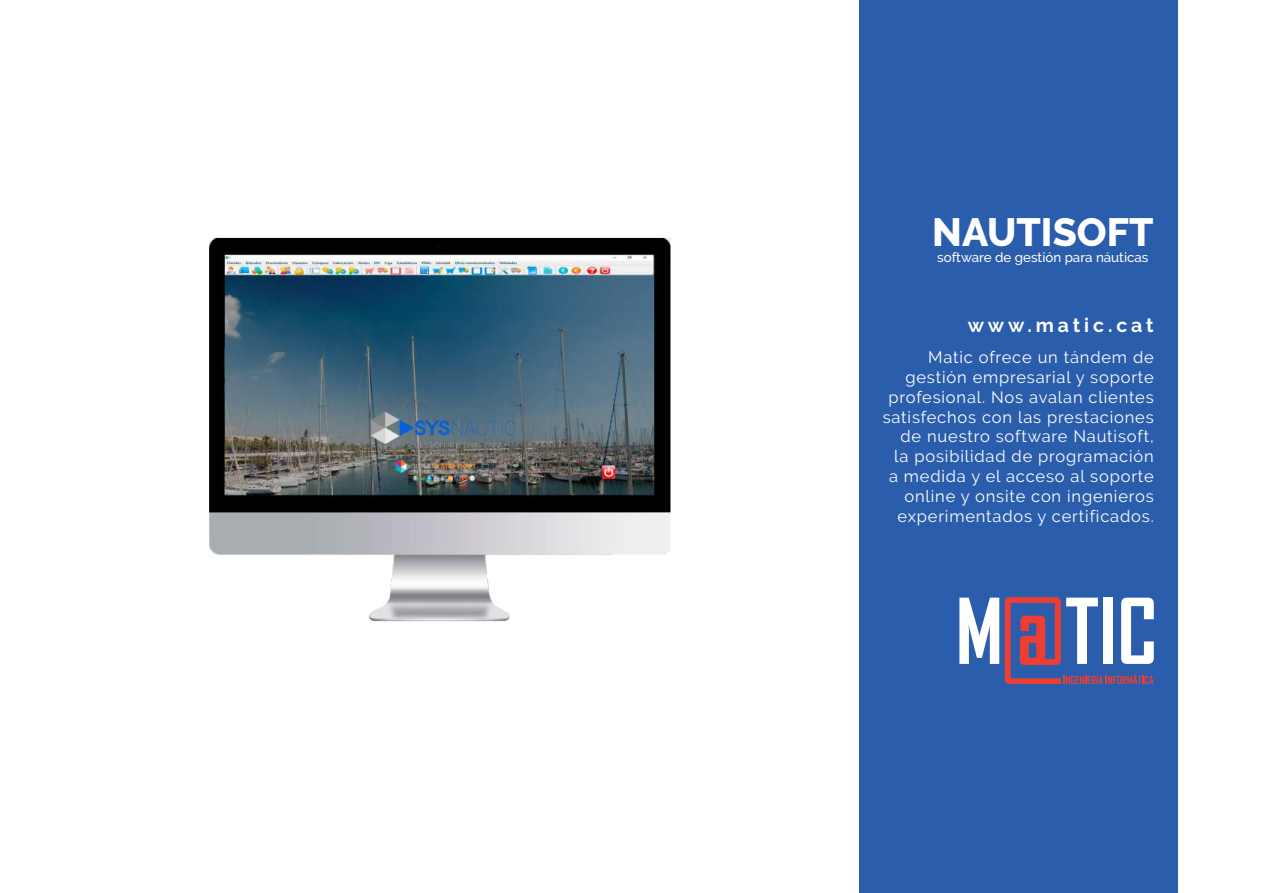
<style>
.page{position:relative;width:1263px;height:893px;background:#fff}
.page>*{position:absolute;margin:0;border:0;box-sizing:border-box;transform-origin:0 0}
.t1{font:800 39.3px "Raleway";color:#fff}
.t2{font:700 19.5px "Raleway";letter-spacing:.2em;color:#fff}
.t3{font:16.5px/19.8px "Raleway";letter-spacing:.05em;color:#fff;text-align:right}
.t4{font:500 13.35px "Raleway";color:#fff}
</style>
<div class="page">
<div style="left:859px;top:0;width:318px;height:893px;background:#2a5dab"></div>
<img style="left:209px;top:237px;width:462px;height:385px">
<svg style="left:959px;top:598px;width:40px;height:66px"></svg>
<svg style="left:1005px;top:597px;width:149px;height:87px"></svg>
<h1 class="t1" style="left:932px;top:210px;width:223px">NAUTISOFT</h1>
<p class="t4" style="left:937px;top:250px;width:213px">software de gestión para náuticas</p>
<p class="t2" style="left:968px;top:314px;width:188px">www.matic.cat</p>
<p class="t3" style="left:883px;top:347px;width:273px">Matic ofrece un tándem de gestión empresarial y soporte profesional. Nos avalan clientes satisfechos con las prestaciones de nuestro software Nautisoft, la posibilidad de programación a medida y el acceso al soporte online y onsite con ingenieros experimentados y certificados.</p>
</div>
